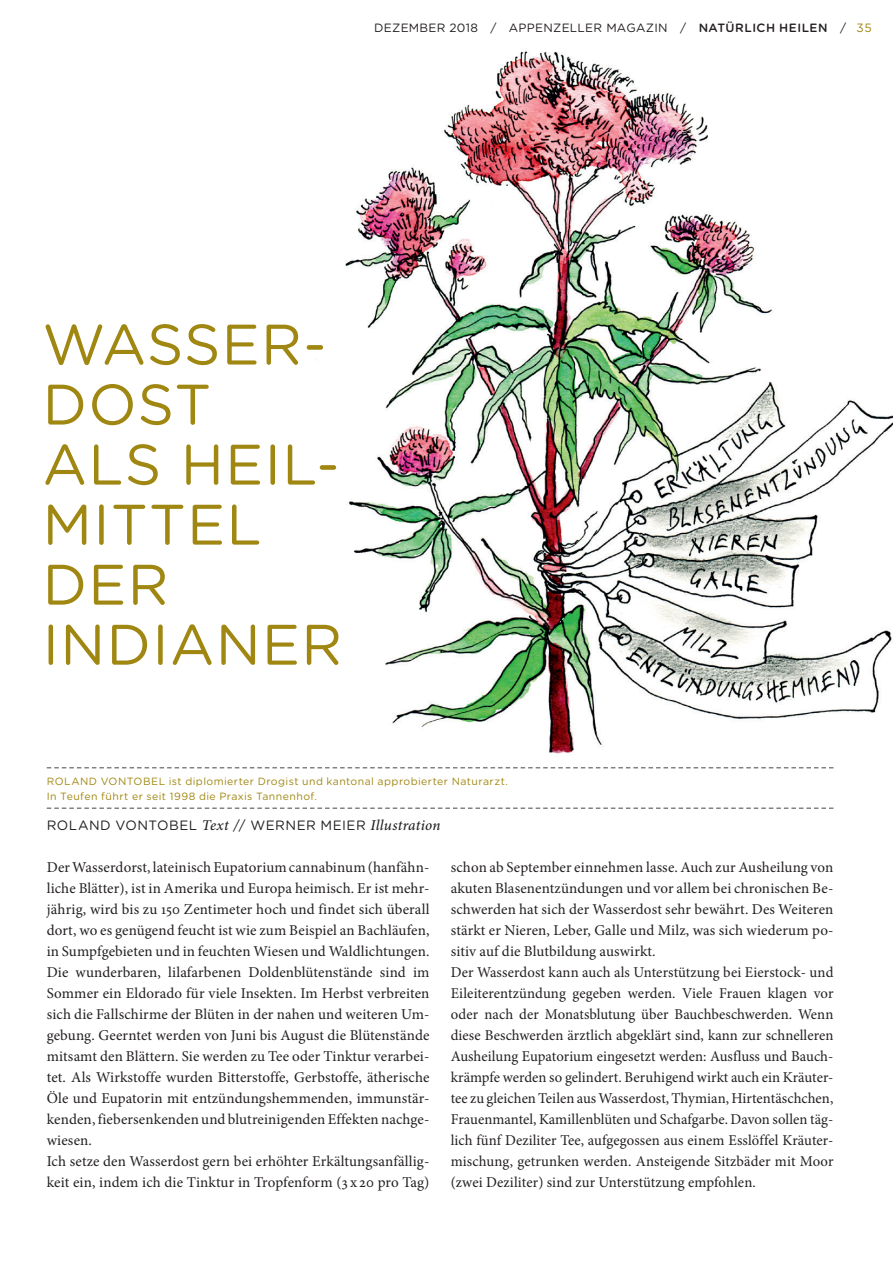
<style>
.page{position:relative;width:893px;height:1263px;background:#fff}
.page>*{position:absolute;margin:0;border:0;box-sizing:border-box;transform-origin:0 0}
.t1{font:57px/60px "Gotham Rounded";letter-spacing:.02em;color:#a08712}
.t2{font:15px/21px "Minion Pro";letter-spacing:.005em;color:#231f20}
.t3{font:13.5px "Gotham Rounded";letter-spacing:.03em;color:#231f20}
.t4{font:12px "Gotham Rounded";letter-spacing:.02em;color:#231f20}
.t5{font:10.5px/15px "Gotham Rounded";letter-spacing:.04em;color:#a08712}
.s1{font-weight:500}
.s2{color:#a08712}
.s3{font-family:"Minion Pro";font-weight:500;font-style:italic;font-size:15px}
</style>
<div class="page">
<img style="left:315px;top:51px;width:578px;height:718px">
<svg style="left:47px;top:767px;width:786px;height:1px"></svg>
<svg style="left:47px;top:807px;width:786px;height:2px"></svg>
<p class="t4" style="left:374px;top:19px;width:499px">DEZEMBER 2018 / APPENZELLER MAGAZIN / <span class="s1">NATÜRLICH HEILEN</span> / <span class="s2">35</span></p>
<h1 class="t1" style="left:43px;top:312px;width:301px">WASSER-<br>DOST<br>ALS HEIL-<br>MITTEL<br>DER<br>INDIANER</h1>
<p class="t5" style="left:47px;top:773px;width:463px">ROLAND VONTOBEL ist diplomierter Drogist und kantonal approbierter Naturarzt.<br>In Teufen führt er seit 1998 die Praxis Tannenhof.</p>
<p class="t3" style="left:47px;top:816px;width:395px">ROLAND VONTOBEL <span class="s3">Text</span> // WERNER MEIER <span class="s3">Illustration</span></p>
<p class="t2" style="left:47px;top:857px;width:384px">Der Wasserdorst, lateinisch Eupatorium cannabinum (hanfähn&shy;liche Blätter), ist in Amerika und Europa heimisch. Er ist mehr&shy;jährig, wird bis zu 150 Zentimeter hoch und findet sich überall dort, wo es genügend feucht ist wie zum Beispiel an Bachläufen, in Sumpfgebieten und in feuchten Wiesen und Waldlichtungen.<br>Die wunderbaren, lilafarbenen Doldenblütenstände sind im Sommer ein Eldorado für viele Insekten. Im Herbst verbreiten sich die Fallschirme der Blüten in der nahen und weiteren Um&shy;gebung. Geerntet werden von Juni bis August die Blütenstände mitsamt den Blättern. Sie werden zu Tee oder Tinktur verarbei&shy;tet. Als Wirkstoffe wurden Bitterstoffe, Gerbstoffe, ätherische Öle und Eupatorin mit entzündungshemmenden, immunstär&shy;kenden, fiebersenkenden und blutreinigenden Effekten nachge&shy;wiesen.<br>Ich setze den Wasserdost gern bei erhöhter Erkältungsanfällig&shy;keit ein, indem ich die Tinktur in Tropfenform (3 x 20 pro Tag)</p>
<p class="t2" style="left:451px;top:857px;width:384px">schon ab September einnehmen lasse. Auch zur Ausheilung von akuten Blasenentzündungen und vor allem bei chronischen Be&shy;schwerden hat sich der Wasserdost sehr bewährt. Des Weiteren stärkt er Nieren, Leber, Galle und Milz, was sich wiederum po&shy;sitiv auf die Blutbildung auswirkt.<br>Der Wasserdost kann auch als Unterstützung bei Eierstock- und Eileiterentzündung gegeben werden. Viele Frauen klagen vor oder nach der Monatsblutung über Bauchbeschwerden. Wenn diese Beschwerden ärztlich abgeklärt sind, kann zur schnelleren Ausheilung Eupatorium eingesetzt werden: Ausfluss und Bauch&shy;krämpfe werden so gelindert. Beruhigend wirkt auch ein Kräuter&shy;tee zu gleichen Teilen aus Wasserdost, Thymian, Hirtentäschchen, Frauenmantel, Kamillenblüten und Schafgarbe. Davon sollen täg&shy;lich fünf Deziliter Tee, aufgegossen aus einem Esslöffel Kräuter&shy;mischung, getrunken werden. Ansteigende Sitzbäder mit Moor (zwei Deziliter) sind zur Unterstützung empfohlen.</p>
</div>
